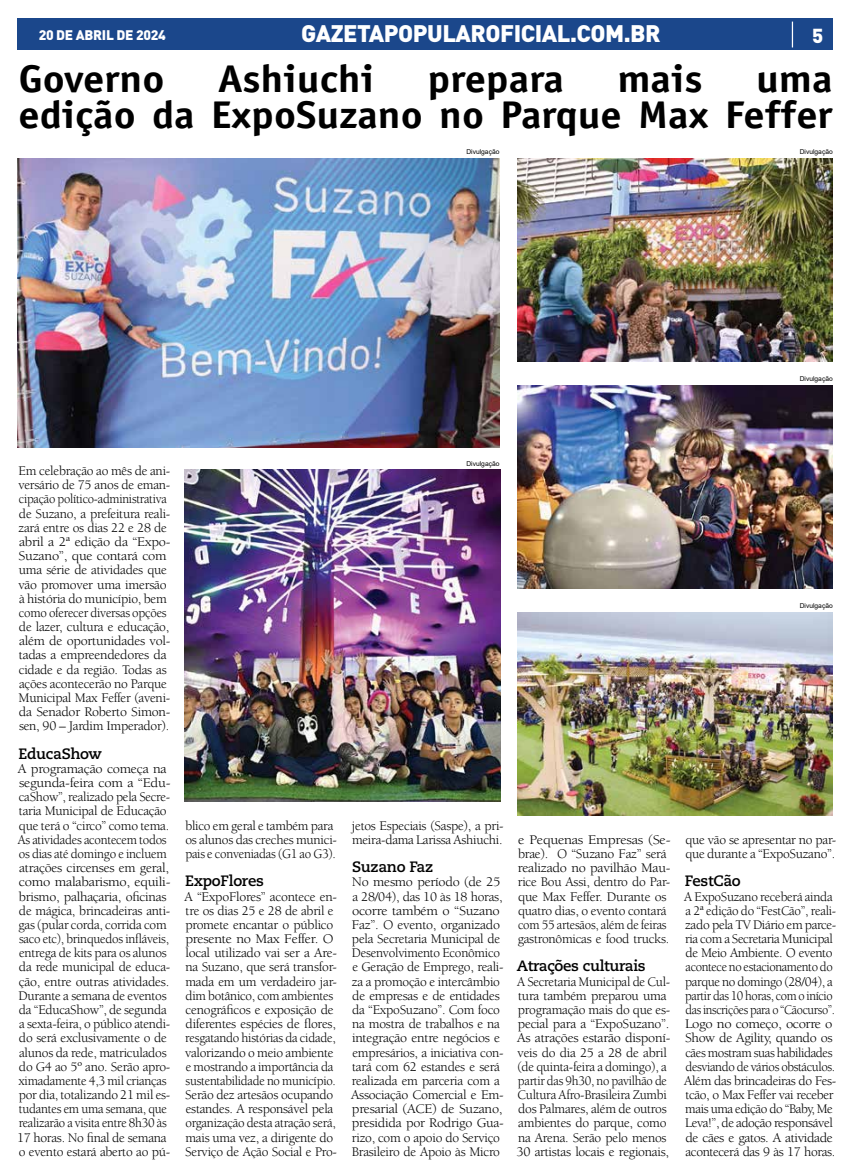
<style>
.page{position:relative;width:851px;height:1170px;background:#fff}
.page>*{position:absolute;margin:0;border:0;box-sizing:border-box;transform-origin:0 0}
.t1{font:700 38.75px/36px "Officina Sans Std";color:#000;text-align:right;scale:1.1 1}
.t2{font:900 23.62px "DIN";letter-spacing:-.02em;color:#fff}
.t3{font:900 20px "DIN";color:#fff}
.t4{font:700 15px "Caecilia LT Std";letter-spacing:-.02em;color:#000}
.t5{font:900 13.75px "DIN";letter-spacing:-.02em;color:#fff}
.t6{font:13.5px/14.1px "Berkeley Std";letter-spacing:-.02em;color:#000}
.t7{font:13.5px/14.1px "Berkeley Std";letter-spacing:-.02em;color:#000;scale:1.06 1}
.t8{font:13.5px/14.1px "Berkeley Std";letter-spacing:-.02em;color:#000;scale:1.05 1}
.t9{font:13.5px/14.1px "Berkeley Std";letter-spacing:-.02em;color:#000;scale:1.1 1}
.t10{font:6.62px "Arial";color:#000}
</style>
<div class="page">
<div style="left:18px;top:18px;width:815px;height:32px;background:#1b478b"></div>
<hr style="left:791px;top:22px;width:2px;height:25px;background:#fff">
<img style="left:18px;top:158px;width:482px;height:289px">
<img style="left:517px;top:158px;width:315px;height:203px">
<img style="left:517px;top:385px;width:315px;height:203px">
<img style="left:517px;top:612px;width:315px;height:203px">
<img style="left:184px;top:470px;width:316px;height:331px">
<p class="t5" style="left:39px;top:26px;width:128px">20 DE ABRIL DE 2024</p>
<h2 class="t2" style="left:301px;top:18px;width:361px">GAZETAPOPULAROFICIAL.COM.BR</h2>
<h3 class="t3" style="left:812px;top:23px;width:13px">5</h3>
<h1 class="t1" style="left:18px;top:61px;width:134px">Governo</h1>
<h1 class="t1" style="left:218px;top:61px;width:144px">Ashiuchi</h1>
<h1 class="t1" style="left:427px;top:61px;width:126px">prepara</h1>
<h1 class="t1" style="left:617px;top:61px;width:79px">mais</h1>
<h1 class="t1" style="left:18px;top:61px;width:741px">uma<br>edição da ExpoSuzano no Parque Max Feffer</h1>
<p class="t10" style="left:466px;top:147px;width:35px">Divulgação</p>
<p class="t10" style="left:799px;top:147px;width:35px">Divulgação</p>
<p class="t10" style="left:799px;top:374px;width:35px">Divulgação</p>
<p class="t6" style="left:18px;top:464px;width:154px">Em celebração ao mês de ani&shy;versário de 75 anos de eman&shy;cipação político-administrativa de Suzano, a prefeitura reali&shy;zará entre os dias 22 e 28 de abril a 2ª edição da “Expo-<br>Suzano”, que contará com uma série de atividades que vão promover uma imersão à história do município, bem como oferecer diversas opções de lazer, cultura e educação, além de oportunidades vol&shy;tadas a empreendedores da cidade e da região. Todas as ações acontecerão no Parque<br>Municipal Max Feffer (aveni&shy;da Senador Roberto Simon&shy;sen, 90 – Jardim Imperador).</p>
<p class="t4" style="left:18px;top:744px;width:85px">EducaShow</p>
<p class="t7" style="left:17px;top:761px;width:146px">A programação começa na segunda-feira com a “Edu&shy;caShow”, realizado pela Secre&shy;taria Municipal de Educação que terá o “circo” como tema.<br>As atividades acontecem todos os dias até domingo e incluem atrações circenses em geral, como malabarismo, equili&shy;brismo, palhaçaria, oficinas de mágica, brincadeiras anti&shy;gas (pular corda, corrida com saco etc), brinquedos infláveis, entrega de kits para os alunos da rede municipal de educa&shy;ção, entre outras atividades.<br>Durante a semana de eventos da “EducaShow”, de segunda a sexta-feira, o público atendi&shy;do será exclusivamente o de alunos da rede, matriculados do G4 ao 5º ano. Serão apro&shy;ximadamente 4,3 mil crianças por dia, totalizando 21 mil es&shy;tudantes em uma semana, que realizarão a visita entre 8h30 às<br>17 horas. No final de semana o evento estará aberto ao pú-</p>
<p class="t6" style="left:185px;top:818px;width:153px">blico em geral e também para os alunos das creches munici&shy;pais e conveniadas (G1 ao G3).</p>
<p class="t4" style="left:185px;top:872px;width:80px">ExpoFlores</p>
<p class="t6" style="left:184px;top:889px;width:154px">A “ExpoFlores” acontece en&shy;tre os dias 25 e 28 de abril e promete encantar o público presente no Max Feffer. O local utilizado vai ser a Are&shy;na Suzano, que será transfor&shy;mada em um verdadeiro jar&shy;dim botânico, com ambientes cenográficos e exposição de diferentes espécies de flores, resgatando histórias da cidade, valorizando o meio ambiente e mostrando a importância da sustentabilidade no município.<br>Serão dez artesãos ocupando estandes. A responsável pela organização desta atração será, mais uma vez, a dirigente do<br>Serviço de Ação Social e Pro-</p>
<p class="t10" style="left:466px;top:459px;width:35px">Divulgação</p>
<p class="t10" style="left:799px;top:601px;width:35px">Divulgação</p>
<p class="t6" style="left:352px;top:818px;width:153px">jetos Especiais (Saspe), a pri&shy;meira-dama Larissa Ashiuchi.</p>
<p class="t4" style="left:352px;top:858px;width:83px">Suzano Faz</p>
<p class="t8" style="left:351px;top:875px;width:147px">No mesmo período (de 25 a 28/04), das 10 às 18 horas, ocorre também o “Suzano<br>Faz”. O evento, organizado pela Secretaria Municipal de<br>Desenvolvimento Econômico e Geração de Emprego, reali&shy;za a promoção e intercâmbio de empresas e de entidades da “ExpoSuzano”. Com foco na mostra de trabalhos e na integração entre negócios e empresários, a iniciativa con&shy;tará com 62 estandes e será realizada em parceria com a<br>Associação Comercial e Em&shy;presarial (ACE) de Suzano, presidida por Rodrigo Gua&shy;rizo, com o apoio do Serviço<br>Brasileiro de Apoio às Micro</p>
<p class="t9" style="left:517px;top:832px;width:140px">e Pequenas Empresas (Se&shy;brae). O “Suzano Faz” será realizado no pavilhão Mau&shy;rice Bou Assi, dentro do Par&shy;que Max Feffer. Durante os quatro dias, o evento contará com 55 artesãos, além de feiras gastronômicas e food trucks.</p>
<p class="t4" style="left:516px;top:957px;width:130px">Atrações culturais</p>
<p class="t6" style="left:516px;top:974px;width:155px">A Secretaria Municipal de Cul&shy;tura também preparou uma programação mais do que es&shy;pecial para a “ExpoSuzano”.<br>As atrações estarão disponí&shy;veis do dia 25 a 28 de abril (de quinta-feira a domingo), a partir das 9h30, no pavilhão de<br>Cultura Afro-Brasileira Zumbi dos Palmares, além de outros ambientes do parque, como na Arena. Serão pelo menos<br>30 artistas locais e regionais,</p>
<p class="t6" style="left:685px;top:832px;width:152px">que vão se apresentar no par&shy;que durante a “ExpoSuzano”.</p>
<p class="t4" style="left:684px;top:872px;width:57px">FestCão</p>
<p class="t6" style="left:684px;top:889px;width:153px">A ExpoSuzano receberá ainda a 2ª edição do “FestCão”, reali&shy;zado pela TV Diário em parce&shy;ria com a Secretaria Municipal de Meio Ambiente. O evento acontece no estacionamento do parque no domingo (28/04), a partir das 10 horas, com o início das inscrições para o “Cãocurso”.<br>Logo no começo, ocorre o<br>Show de Agility, quando os cães mostram suas habilidades desviando de vários obstáculos.<br>Além das brincadeiras do Fes&shy;tcão, o Max Feffer vai receber mais uma edição do “Baby, Me<br>Leva!”, de adoção responsável de cães e gatos. A atividade acontecerá das 9 às 17 horas.</p>
</div>
